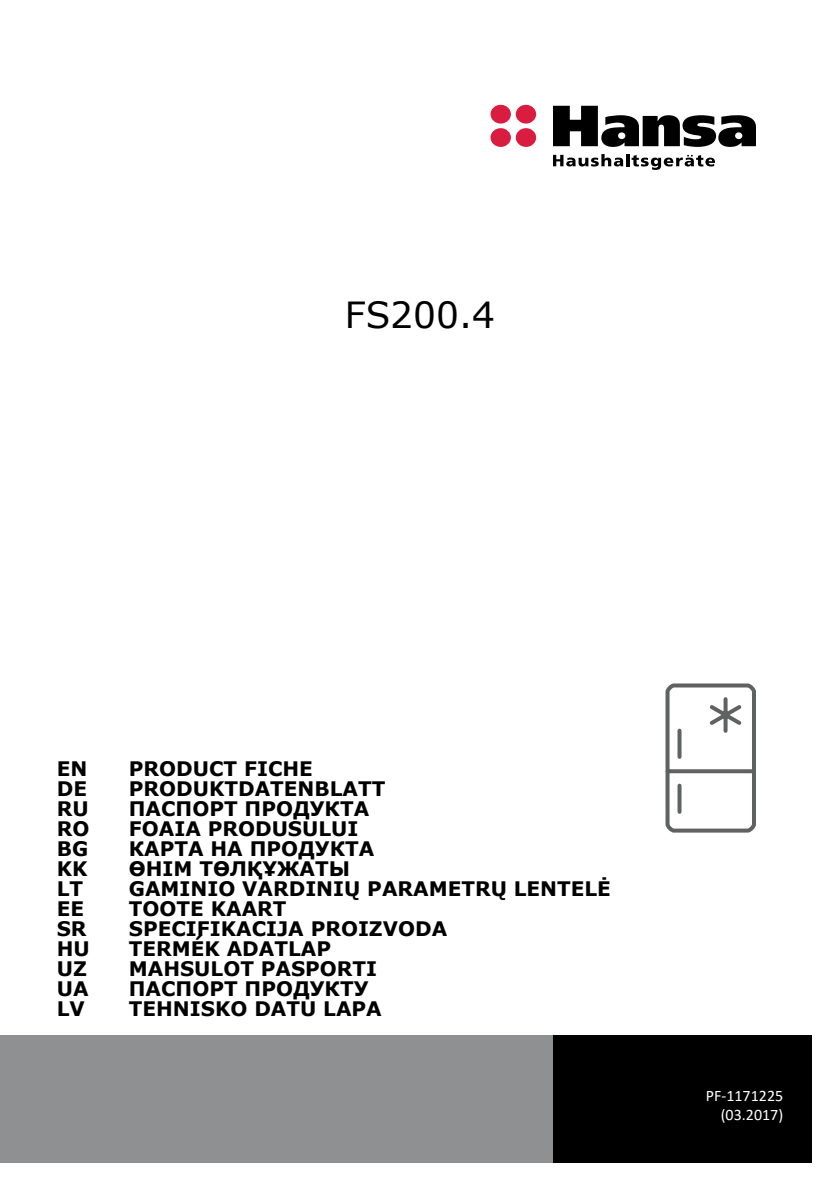
<style>
.page{position:relative;width:840px;height:1191px;background:#fff}
.page>*{position:absolute;margin:0;border:0;box-sizing:border-box;transform-origin:0 0}
.t1{font:36px "Verdana";color:#000}
.t2{font:700 20px "Verdana";color:#000}
.t3{font:16px/19.2px "Calibri";color:#fff;text-align:right}
</style>
<div class="page">
<div style="left:0;top:1035px;width:553px;height:127px;background:#8e9091"></div>
<div style="left:553px;top:1035px;width:258px;height:127px;background:#000"></div>
<svg style="left:665px;top:683px;width:90px;height:150px"></svg>
<div style="left:515px;top:105px;width:21px;height:19px;background:#d91d40;border-radius:50%"></div>
<svg style="left:553px;top:106px;width:202px;height:41px"></svg>
<svg style="left:553px;top:154px;width:70px;height:12px"></svg>
<svg style="left:626px;top:154px;width:3px;height:12px"></svg>
<svg style="left:631px;top:155px;width:83px;height:15px"></svg>
<div style="left:490px;top:105px;width:20px;height:19px;background:#d91d40;border-radius:50%"></div>
<div style="left:490px;top:128px;width:20px;height:19px;background:#d91d40;border-radius:50%"></div>
<div style="left:515px;top:128px;width:21px;height:19px;background:#d91d40;border-radius:50%"></div>
<h1 class="t1" style="left:345px;top:290px;width:152px">FS200.4</h1>
<p class="t2" style="left:57px;top:754px;width:32px">EN</p>
<p class="t2" style="left:129px;top:754px;width:185px">PRODUCT FICHE</p>
<p class="t2" style="left:57px;top:774px;width:32px">DE</p>
<p class="t2" style="left:129px;top:774px;width:258px">PRODUKTDATENBLATT</p>
<p class="t2" style="left:57px;top:794px;width:33px">RU</p>
<p class="t2" style="left:129px;top:794px;width:242px">ПАСПОРТ ПРОДУКТА</p>
<p class="t2" style="left:57px;top:814px;width:34px">RO</p>
<p class="t2" style="left:129px;top:814px;width:231px">FOAIA PRODUSULUI</p>
<p class="t2" style="left:57px;top:834px;width:33px">BG</p>
<p class="t2" style="left:129px;top:834px;width:247px">КАРТА НА ПРОДУКТА</p>
<p class="t2" style="left:57px;top:854px;width:32px">KK</p>
<p class="t2" style="left:129px;top:854px;width:222px">ӨНІМ ТӨЛҚҰЖАТЫ</p>
<p class="t2" style="left:57px;top:874px;width:28px">LT</p>
<p class="t2" style="left:129px;top:874px;width:483px">GAMINIO VARDINIŲ PARAMETRŲ LENTELĖ</p>
<p class="t2" style="left:57px;top:894px;width:29px">EE</p>
<p class="t2" style="left:129px;top:894px;width:159px">TOOTE KAART</p>
<p class="t2" style="left:57px;top:914px;width:31px">SR</p>
<p class="t2" style="left:129px;top:914px;width:320px">SPECIFIKACIJA PROIZVODA</p>
<p class="t2" style="left:57px;top:934px;width:34px">HU</p>
<p class="t2" style="left:129px;top:934px;width:204px">TERMÉK ADATLAP</p>
<p class="t2" style="left:57px;top:954px;width:32px">UZ</p>
<p class="t2" style="left:129px;top:954px;width:250px">MAHSULOT PASPORTI</p>
<p class="t2" style="left:57px;top:974px;width:33px">UA</p>
<p class="t2" style="left:129px;top:974px;width:241px">ПАСПОРТ ПРОДУКТУ</p>
<p class="t2" style="left:57px;top:994px;width:30px">LV</p>
<p class="t2" style="left:129px;top:994px;width:254px">TEHNISKO DATU LAPA</p>
<p class="t3" style="left:705px;top:1085px;width:79px">PF-1171225 (03.2017)</p>
</div>
